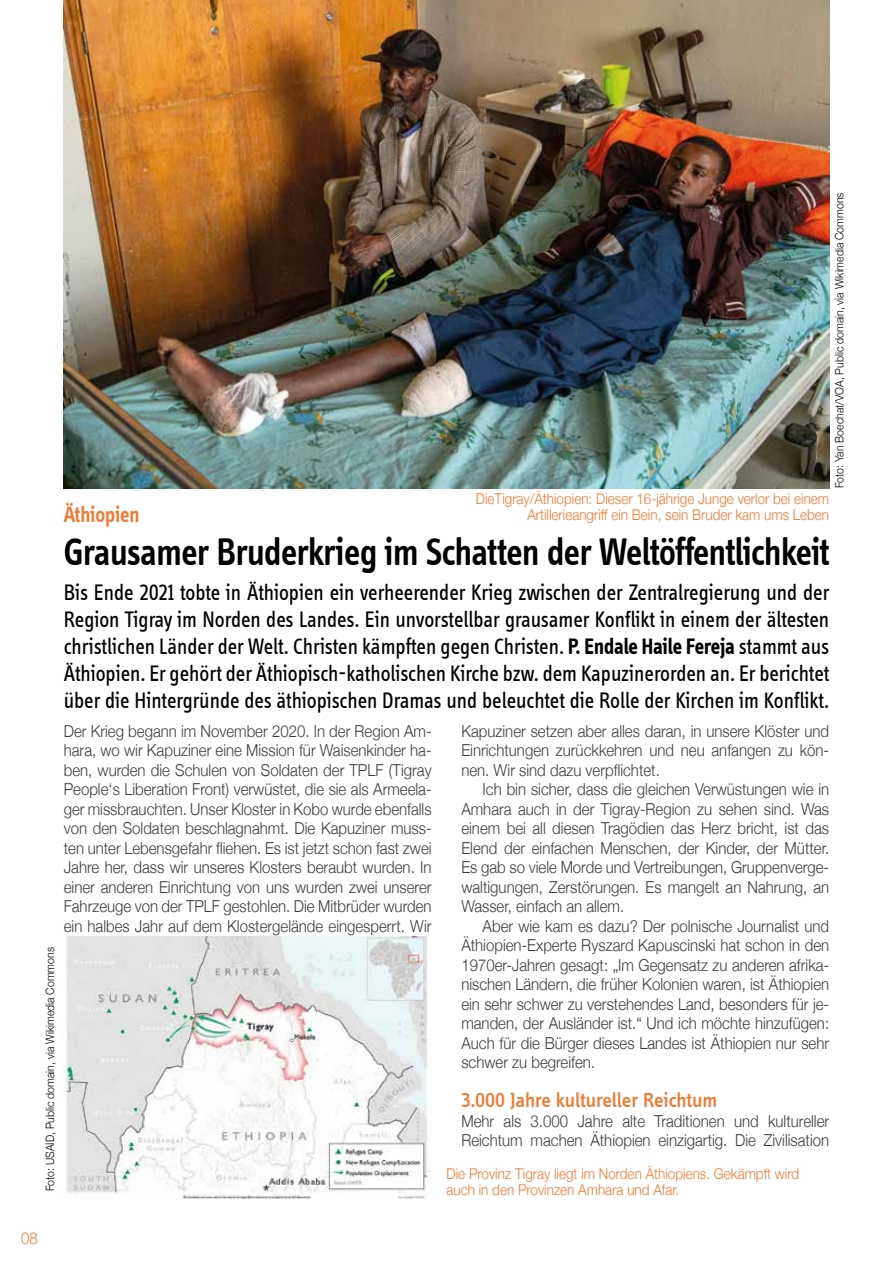
<style>
.page{position:relative;width:893px;height:1263px;background:#fff}
.page>*{position:absolute;margin:0;border:0;box-sizing:border-box;transform-origin:0 0}
.t1{font:600 39.6px "Info Disp";letter-spacing:-.015em;color:#000;scale:.91 1}
.t2{font:23.1px/27px "Info Disp";color:#000;text-align:justify;scale:.91 1}
.t3{font:600 23.1px "Info Disp";color:#ef7a33;scale:.91 1}
.t4{font:500 21px "Info Disp";color:#ef7a33}
.t5{font:300 16.5px/19.5px "Helvetica Neue";color:#3c3c3b;text-align:justify;scale:.91 1}
.t6{font:300 16.5px "Helvetica Neue";color:#ef7a33;scale:.91 1}
.t7{font:300 14.85px/16.2px "Helvetica Neue";color:#ef7a33;scale:.91 1}
.t8{font:300 11.55px "Helvetica Neue";color:#000;scale:.91 1}
.s1{font-weight:700}
</style>
<div class="page">
<svg style="left:63px;top:23px;width:1px;height:20px"></svg>
<img style="left:64px;top:0;width:765px;height:488px">
<img style="left:64px;top:937px;width:367px;height:262px">
<p class="t8" style="left:830px;top:488px;width:326px;rotate:-90deg">Foto: Yan Boechat/VOA, Public domain, via Wikimedia Commons</p>
<p class="t7" style="left:476px;top:490px;width:390px;text-align:right">DieTigray/Äthiopien: Dieser 16-jährige Junge verlor bei einem<br>Artillerieangriff ein Bein, sein Bruder kam ums Leben</p>
<h2 class="t3" style="left:64px;top:501px;width:85px">Äthiopien</h2>
<h1 class="t1" style="left:64px;top:530px;width:843px">Grausamer Bruderkrieg im Schatten der Weltöffentlichkeit</h1>
<p class="t2" style="left:64px;top:578px;width:843px">Bis Ende 2021 tobte in Äthiopien ein verheerender Krieg zwischen der Zentralregierung und der Region Tigray im Norden des Landes. Ein unvorstellbar grausamer Konflikt in einem der ältesten christlichen Länder der Welt. Christen kämpften gegen Christen. <span class="s1">P. Endale Haile Fereja</span> stammt aus Äthiopien. Er gehört der Äthiopisch-katholischen Kirche bzw. dem Kapuzinerorden an. Er berichtet über die Hintergründe des äthiopischen Dramas und beleuchtet die Rolle der Kirchen im Konflikt.</p>
<p class="t5" style="left:64px;top:720px;width:406px">Der Krieg begann im November 2020. In der Region Am&shy;hara, wo wir Kapuziner eine Mission für Waisenkinder ha&shy;ben, wurden die Schulen von Soldaten der TPLF (Tigray People‘s Liberation Front) verwüstet, die sie als Armeela&shy;ger missbrauchten. Unser Kloster in Kobo wurde ebenfalls von den Soldaten beschlagnahmt. Die Kapuziner muss&shy;ten unter Lebensgefahr fliehen. Es ist jetzt schon fast zwei Jahre her, dass wir unseres Klosters beraubt wurden. In einer anderen Einrichtung von uns wurden zwei unserer Fahrzeuge von der TPLF gestohlen. Die Mitbrüder wurden ein halbes Jahr auf dem Klostergelände eingesperrt. Wir</p>
<p class="t5" style="left:461px;top:720px;width:406px">Kapuziner setzen aber alles daran, in unsere Klöster und Einrichtungen zurückkehren und neu anfangen zu kön&shy;nen. Wir sind dazu verpflichtet.</p>
<p class="t5" style="left:461px;top:778px;width:406px;text-indent:21px">Ich bin sicher, dass die gleichen Verwüstungen wie in Amhara auch in der Tigray-Region zu sehen sind. Was einem bei all diesen Tragödien das Herz bricht, ist das Elend der einfachen Menschen, der Kinder, der Mütter.<br>Es gab so viele Morde und Vertreibungen, Gruppenverge&shy;waltigungen, Zerstörungen. Es mangelt an Nahrung, an Wasser, einfach an allem.</p>
<p class="t5" style="left:461px;top:915px;width:406px;text-indent:21px">Aber wie kam es dazu? Der polnische Journalist und Äthiopien-Experte Ryszard Kapuscinski hat schon in den 1970er-Jahren gesagt: „Im Gegensatz zu anderen afrika&shy;nischen Ländern, die früher Kolonien waren, ist Äthiopien ein sehr schwer zu verstehendes Land, besonders für je&shy;manden, der Ausländer ist.“ Und ich möchte hinzufügen:<br>Auch für die Bürger dieses Landes ist Äthiopien nur sehr schwer zu begreifen.</p>
<p class="t4" style="left:461px;top:1088px;width:258px">3.000 Jahre kultureller Reichtum</p>
<p class="t5" style="left:461px;top:1110px;width:406px">Mehr als 3.000 Jahre alte Traditionen und kultureller<br>Reichtum machen Äthiopien einzigartig. Die Zivilisation</p>
<p class="t8" style="left:41px;top:1191px;width:270px;rotate:-90deg">Foto: USAID, Public domain, via Wikimedia Commons</p>
<p class="t7" style="left:446px;top:1164px;width:389px">Die Provinz Tigray liegt im Norden Äthiopiens. Gekämpft wird auch in den Provinzen Amhara und Afar.</p>
<p class="t6" style="left:21px;top:1225px;width:20px">08</p>
</div>
